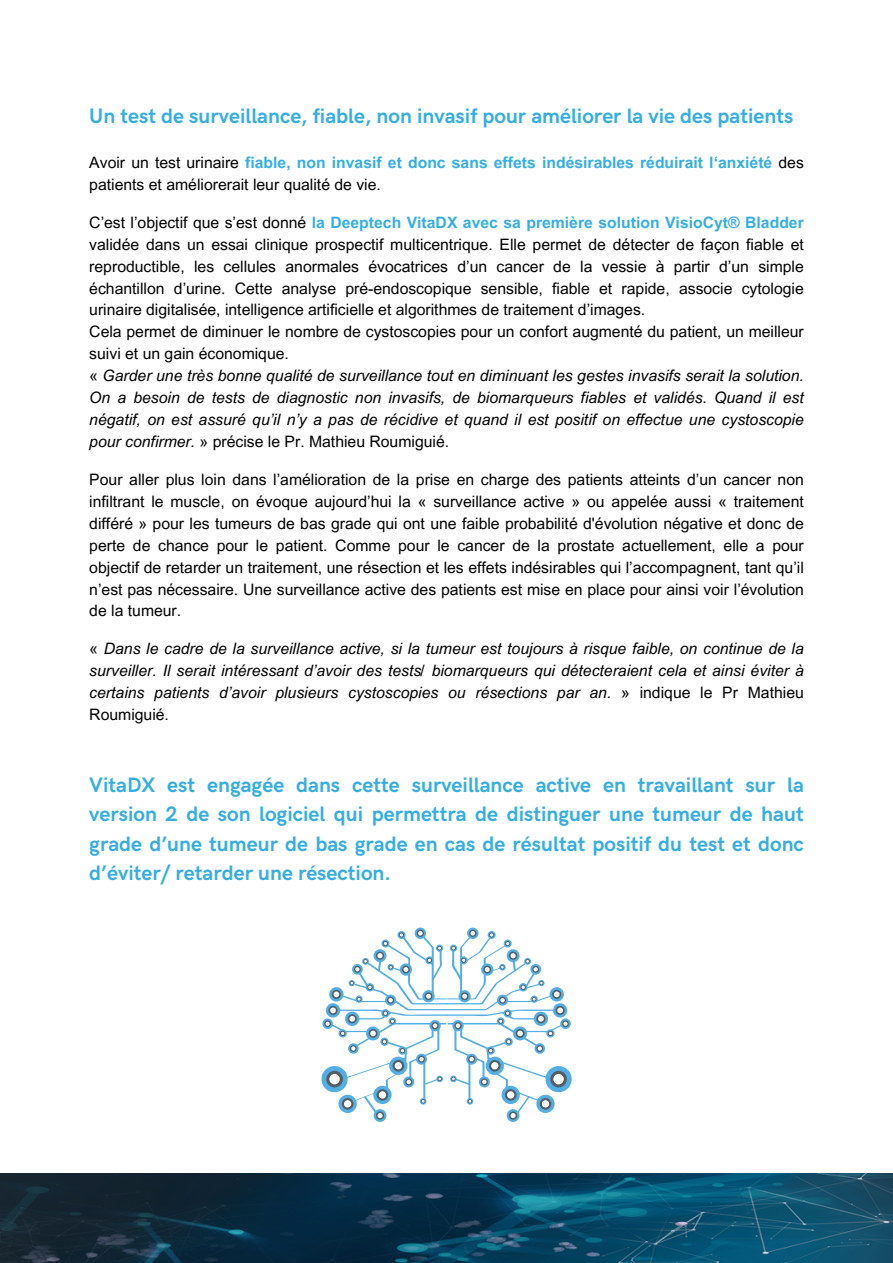
<style>
.page{position:relative;width:893px;height:1263px;background:#fff}
.page>*{position:absolute;margin:0;border:0;box-sizing:border-box;transform-origin:0 0}
.t1{font:700 21px/29.2px "HK Grotesk";color:#35aee3;text-align:justify}
.t2{font:15.75px/21.9px "Arial MT Pro";color:#000}
.t3{font:italic 15.75px/21.9px "Arial MT Pro";color:#000;text-align:justify}
.t4{font:700 15.75px/21.9px "Arial MT Pro";color:#35aee3}
.s1{font-weight:400;color:#000}
.s2{font-weight:700;color:#35aee3}
.s3{font-style:italic}
.s4{font-style:normal}
</style>
<div class="page">
<img style="left:0;top:1174px;width:893px;height:89px">
<svg style="left:321px;top:927px;width:250px;height:195px"></svg>
<h1 class="t1" style="left:89px;top:102px;width:705px">Un test de surveillance, fiable, non invasif pour améliorer la vie des patients</h1>
<p class="t4" style="left:89px;top:154px;width:716px"><span class="s1">Avoir un test urinaire</span> fiable, non invasif et donc sans effets indésirables réduirait l‘anxiété <span class="s1">des patients et améliorerait leur qualité de vie.</span></p>
<p class="t2" style="left:89px;top:213px;width:716px">C’est l’objectif que s’est donné <span class="s2">la Deeptech VitaDX avec sa première solution VisioCyt® Bladder </span>validée dans un essai clinique prospectif multicentrique. Elle permet de détecter de façon fiable et reproductible, les cellules anormales évocatrices d’un cancer de la vessie à partir d’un simple échantillon d’urine. Cette analyse pré-endoscopique sensible, fiable et rapide, associe cytologie urinaire digitalisée, intelligence artificielle et algorithmes de traitement d’images.<br>Cela permet de diminuer le nombre de cystoscopies pour un confort augmenté du patient, un meilleur suivi et un gain économique.<br>« <span class="s3">Garder une très bonne qualité de surveillance tout en diminuant les gestes invasifs serait la solution.<br>On a besoin de tests de diagnostic non invasifs, de biomarqueurs fiables et validés. Quand il est négatif, on est assuré qu’il n’y a pas de récidive et quand il est positif on effectue une cystoscopie pour confirmer.</span> » précise le Pr. Mathieu Roumiguié.</p>
<p class="t2" style="left:89px;top:470px;width:716px;text-align:justify">Pour aller plus loin dans l’amélioration de la prise en charge des patients atteints d’un cancer non infiltrant le muscle, on évoque aujourd’hui la « surveillance active » ou appelée aussi « traitement différé » pour les tumeurs de bas grade qui ont une faible probabilité d'évolution négative et donc de perte de chance pour le patient. Comme pour le cancer de la prostate actuellement, elle a pour objectif de retarder un traitement, une résection et les effets indésirables qui l’accompagnent, tant qu’il n’est pas nécessaire. Une surveillance active des patients est mise en place pour ainsi voir l’évolution de la tumeur.</p>
<p class="t3" style="left:89px;top:640px;width:716px"><span class="s4">«</span> Dans le cadre de la surveillance active, si la tumeur est toujours à risque faible, on continue de la surveiller. Il serait intéressant d’avoir des tests/ biomarqueurs qui détecteraient cela et ainsi éviter à certains patients d’avoir plusieurs cystoscopies ou résections par an. <span class="s4">» indique le Pr Mathieu Roumiguié.</span></p>
<p class="t1" style="left:89px;top:771px;width:716px">VitaDX est engagée dans cette surveillance active en travaillant sur la version 2 de son logiciel qui permettra de distinguer une tumeur de haut grade d’une tumeur de bas grade en cas de résultat positif du test et donc d’éviter/ retarder une résection.</p>
</div>
